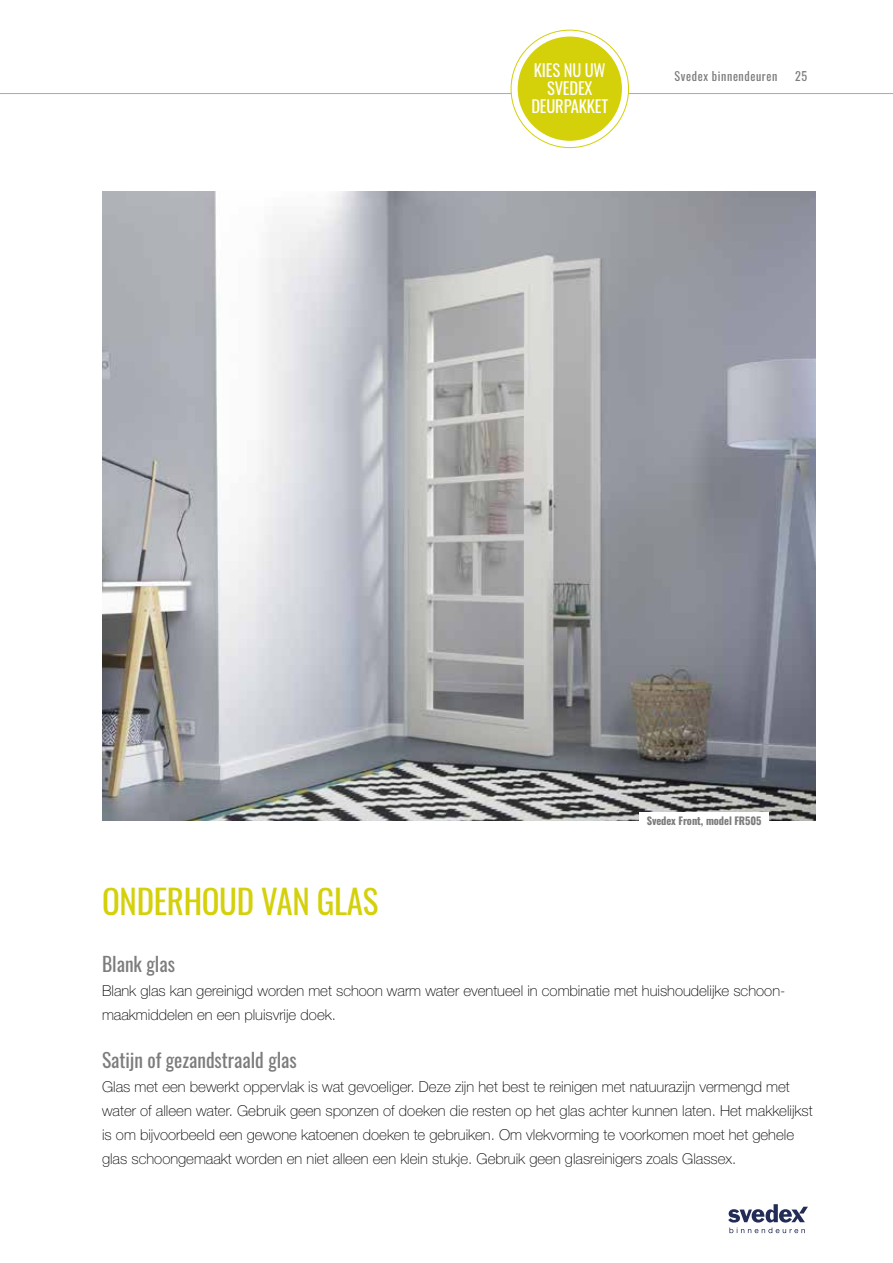
<style>
.page{position:relative;width:893px;height:1263px;background:#fff}
.page>*{position:absolute;margin:0;border:0;box-sizing:border-box;transform-origin:0 0}
.t1{font:33px "Oswald";letter-spacing:-.01em;color:#d4d00a}
.t2{font:19.5px "Oswald";color:#7c7c7c}
.t3{font:16.5px/18px "Oswald";letter-spacing:-.01em;color:#fff;text-align:center}
.t4{font:100 15px/24px "Helvetica Neue LT Std";color:#000}
.t5{font:12px "Oswald";letter-spacing:.05em;color:#7c7c7c}
.t6{font:700 10.5px "Oswald";letter-spacing:-.005em;color:#7c7c7c}
</style>
<div class="page">
<svg style="left:728px;top:1204px;width:80px;height:29px"></svg>
<svg style="left:0;top:93px;width:893px;height:44px"></svg>
<svg style="left:511px;top:30px;width:117px;height:118px"></svg>
<div style="left:518px;top:37px;width:104px;height:104px;background:#d4d00a;border-radius:50%"></div>
<img style="left:102px;top:191px;width:714px;height:630px">
<div style="left:639px;top:812px;width:130px;height:17px;background:#fff"></div>
<p class="t3" style="left:534px;top:60px;width:73px">KIES NU UW</p>
<p class="t5" style="left:675px;top:65px;width:104px">Svedex binnendeuren</p>
<p class="t5" style="left:795px;top:65px;width:14px">25</p>
<p class="t3" style="left:531px;top:78px;width:78px">SVEDEX<br>DEURPAKKET</p>
<h1 class="t1" style="left:102px;top:872px;width:278px">ONDERHOUD VAN GLAS</h1>
<p class="t6" style="left:647px;top:815px;width:116px">Svedex Front, model FR505</p>
<h2 class="t2" style="left:102px;top:946px;width:74px">Blank glas</h2>
<p class="t4" style="left:102px;top:978px;width:685px">Blank glas kan gereinigd worden met schoon warm water eventueel in combinatie met huishoudelijke schoon&shy;maakmiddelen en een pluisvrije doek.</p>
<h2 class="t2" style="left:102px;top:1042px;width:196px">Satijn of gezandstraald glas</h2>
<p class="t4" style="left:102px;top:1074px;width:712px">Glas met een bewerkt oppervlak is wat gevoeliger. Deze zijn het best te reinigen met natuurazijn vermengd met water of alleen water. Gebruik geen sponzen of doeken die resten op het glas achter kunnen laten. Het makkelijkst is om bijvoorbeeld een gewone katoenen doeken te gebruiken. Om vlekvorming te voorkomen moet het gehele glas schoongemaakt worden en niet alleen een klein stukje. Gebruik geen glasreinigers zoals Glassex.</p>
</div>
